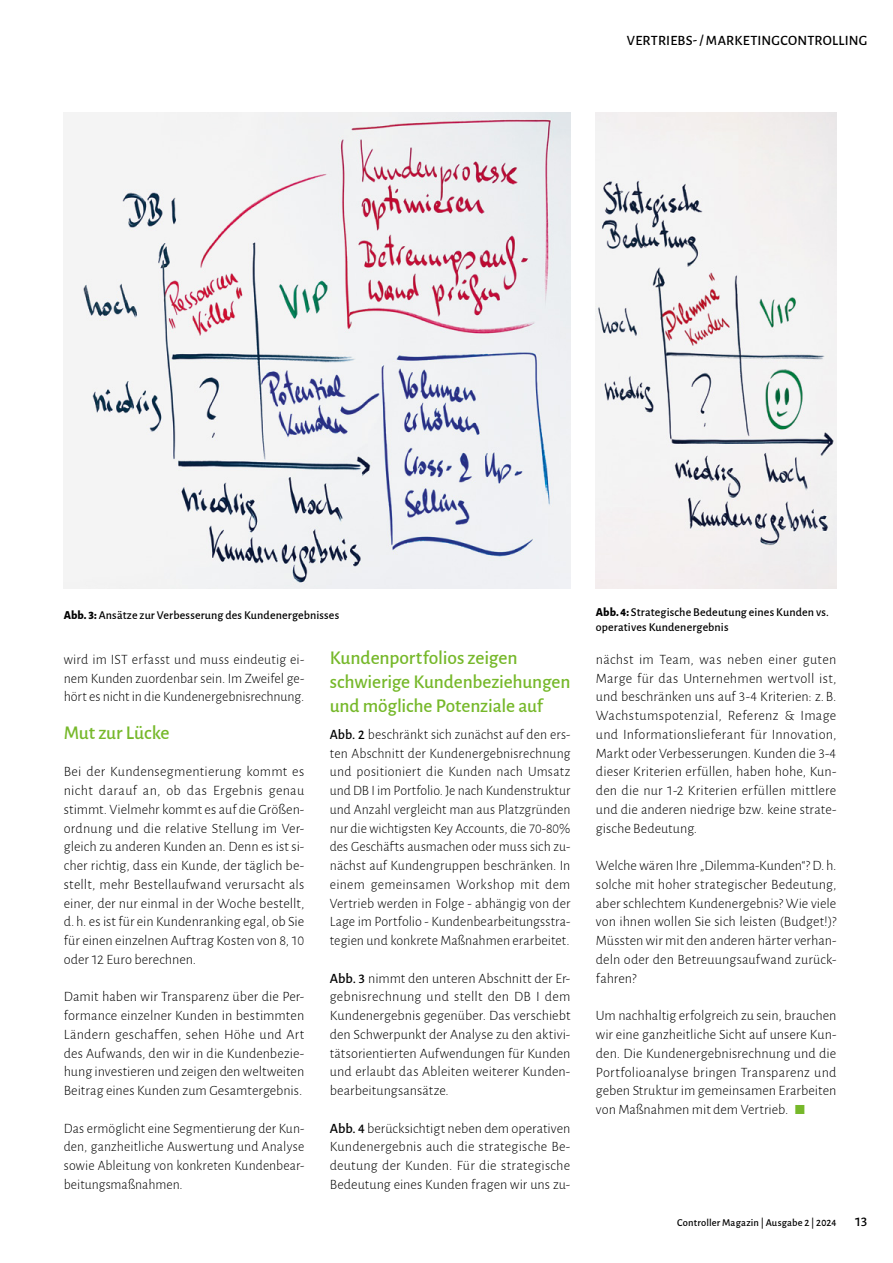
<style>
.page{position:relative;width:893px;height:1263px;background:#fff}
.page>*{position:absolute;margin:0;border:0;box-sizing:border-box;transform-origin:0 0}
.t1{font:500 19.5px/24px "Alegreya Sans";letter-spacing:-.005em;color:#76b82a}
.t2{font:300 14.25px/18.8px "Alegreya Sans";color:#000;text-align:justify}
.t3{font:500 14.25px "Alegreya Sans";letter-spacing:.015em;color:#000}
.t4{font:500 12px/15px "Alegreya Sans";letter-spacing:.01em;color:#000}
.t5{font:500 10.5px "Alegreya Sans";letter-spacing:.01em;color:#000}
.s1{font-weight:800}
.s2{font-weight:500}
.s3{color:#76b82a}
</style>
<div class="page">
<img style="left:64px;top:113px;width:506px;height:476px">
<img style="left:596px;top:113px;width:240px;height:476px">
<p class="t3" style="left:627px;top:31px;width:242px">VERTRIEBS- / MARKETINGCONTROLLING</p>
<p class="t4" style="left:64px;top:607px;width:277px"><span class="s1">Abb. 3:</span> Ansätze zur Verbesserung des Kundenergebnisses</p>
<p class="t4" style="left:596px;top:604px;width:234px"><span class="s1">Abb. 4:</span> Strategische Bedeutung eines Kunden vs. operatives Kundenergebnis</p>
<p class="t2" style="left:64px;top:651px;width:242px">wird im IST erfasst und muss eindeutig ei&shy;nem Kunden zuordenbar sein. Im Zweifel ge&shy;hört es nicht in die Kundenergebnisrechnung.</p>
<h1 class="t1" style="left:64px;top:719px;width:107px">Mut zur Lücke</h1>
<p class="t2" style="left:64px;top:763px;width:242px">Bei der Kundensegmentierung kommt es nicht darauf an, ob das Ergebnis genau stimmt. Vielmehr kommt es auf die Größen&shy;ordnung und die relative Stellung im Ver&shy;gleich zu anderen Kunden an. Denn es ist si&shy;cher richtig, dass ein Kunde, der täglich be&shy;stellt, mehr Bestellaufwand verursacht als einer, der nur einmal in der Woche bestellt, d. h. es ist für ein Kundenranking egal, ob Sie für einen einzelnen Auf trag Kosten von 8, 10 oder 12 Euro berechnen.</p>
<p class="t2" style="left:64px;top:988px;width:242px">Damit haben wir Transparenz über die Per&shy;formance einzelner Kunden in bestimmten Ländern geschaffen, sehen Höhe und Art des Aufwands, den wir in die Kundenbezie&shy;hung investieren und zeigen den weltweiten Beitrag eines Kunden zum Gesamtergebnis.</p>
<p class="t2" style="left:64px;top:1120px;width:242px">Das ermöglicht eine Segmentierung der Kun&shy;den, ganzheitliche Auswertung und Analyse sowie Ableitung von konkreten Kundenbear&shy;beitungsmaßnahmen.</p>
<h1 class="t1" style="left:330px;top:644px;width:242px">Kundenportfolios zeigen schwierige Kundenbeziehungen und mögliche Potenziale auf</h1>
<p class="t2" style="left:330px;top:726px;width:242px"><span class="s2">Abb. 2</span> beschränkt sich zunächst auf den ers&shy;ten Abschnitt der Kundenergebnisrechnung und positioniert die Kunden nach Umsatz und DB I im Portfolio. Je nach Kundenstruktur und Anzahl vergleicht man aus Platzgründen nur die wichtigsten Key Accounts, die 70-80% des Geschäfts ausmachen oder muss sich zu&shy;nächst auf Kundengruppen beschränken. In einem gemeinsamen Workshop mit dem Vertrieb werden in Folge - abhängig von der Lage im Portfolio - Kundenbearbeitungsstra&shy;tegien und konkrete Maßnahmen erarbeitet.</p>
<p class="t2" style="left:330px;top:970px;width:242px"><span class="s2">Abb. 3</span> nimmt den unteren Abschnitt der Er&shy;gebnisrechnung und stellt den DB I dem Kundenergebnis gegenüber. Das verschiebt den Schwerpunkt der Analyse zu den aktivi&shy;tätsorientierten Aufwendungen für Kunden und erlaubt das Ableiten weiterer Kunden&shy;bearbeitungsansätze.</p>
<p class="t2" style="left:330px;top:1120px;width:242px"><span class="s2">Abb. 4</span> berücksichtigt neben dem operativen Kundenergebnis auch die strategische Be&shy;deutung der Kunden. Für die strategische Bedeutung eines Kunden fragen wir uns zu-</p>
<p class="t2" style="left:596px;top:651px;width:242px">nächst im Team, was neben einer guten Marge für das Unternehmen wertvoll ist, und beschränken uns auf 3-4 Kriterien: z. B.<br>Wachstumspotenzial, Referenz &amp; Image und Informationslieferant für Innovation, Markt oder Verbesserungen. Kunden die 3-4 dieser Kriterien erfüllen, haben hohe, Kun&shy;den die nur 1-2 Kriterien erfüllen mittlere und die anderen niedrige bzw. keine strate&shy;gische Bedeutung.</p>
<p class="t2" style="left:596px;top:856px;width:242px">Welche wären Ihre „Dilemma-Kunden“? D. h. solche mit hoher strategischer Bedeutung, aber schlechtem Kundenergebnis? Wie viele von ihnen wollen Sie sich leisten (Budget!)?<br>Müssten wir mit den anderen härter verhan&shy;deln oder den Betreuungsaufwand zurück&shy;fahren?</p>
<p class="t2" style="left:596px;top:1007px;width:242px">Um nachhaltig erfolgreich zu sein, brauchen wir eine ganzheitliche Sicht auf unsere Kun&shy;den. Die Kundenergebnisrechnung und die Portfolioanalyse bringen Transparenz und geben Struktur im gemeinsamen Erarbeiten von Maßnahmen mit dem Vertrieb. <span class="s3">⬛</span></p>
<p class="t5" style="left:677px;top:1215px;width:161px">Controller Magazin | Ausgabe 2 | 2024</p>
<p class="t3" style="left:855px;top:1212px;width:14px">13</p>
</div>
